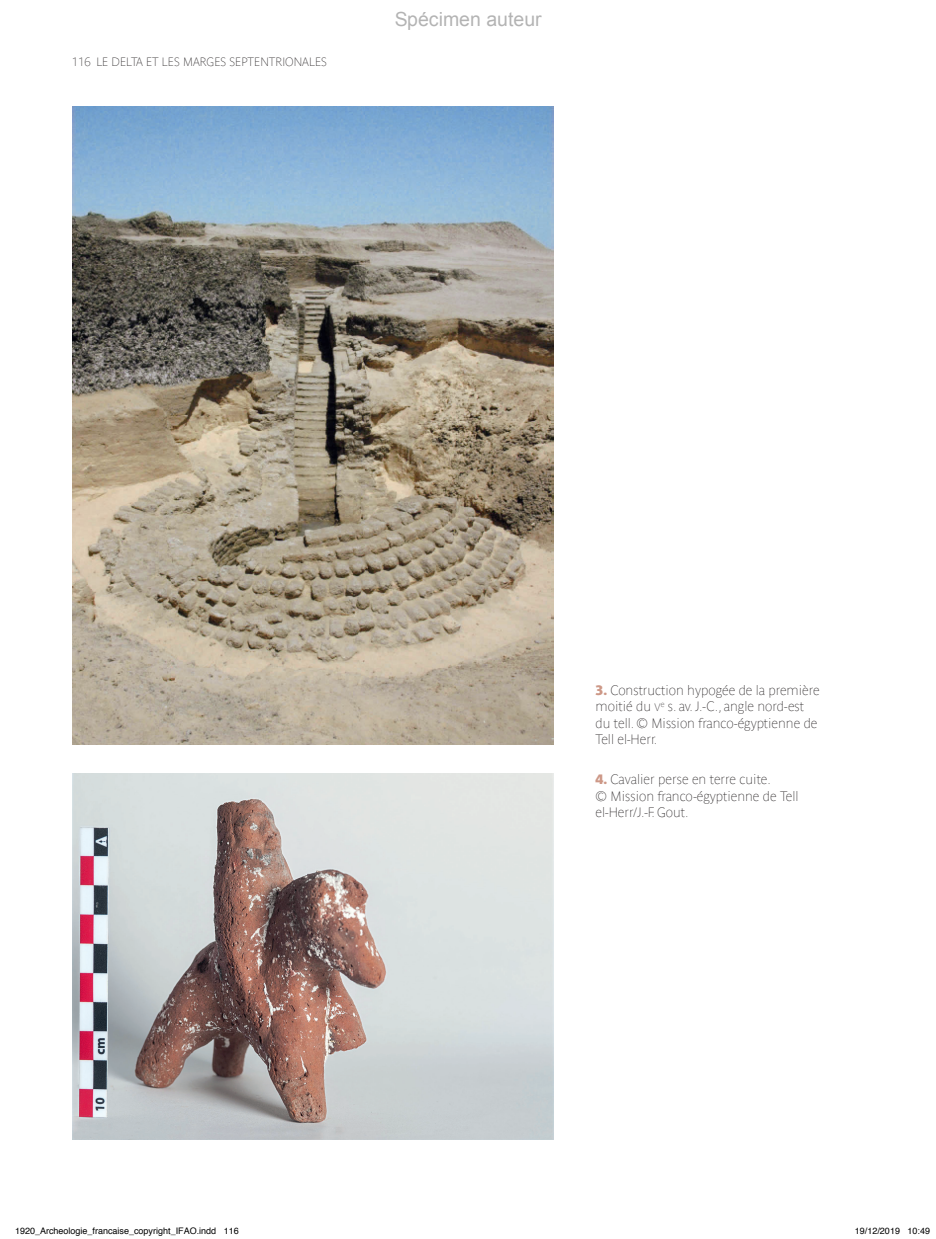
<style>
.page{position:relative;width:936px;height:1239px;background:#fff}
.page>*{position:absolute;margin:0;border:0;box-sizing:border-box;transform-origin:0 0}
.t1{font:19.5px "Arial";color:rgb(0 0 0/.3)}
.t2{font:13.5px/16.5px "Parisine Clair";color:#231f20}
.t3{font:12px "Parisine Clair";color:#231f20}
.t4{font:9px "Helvetica";color:#000}
.s1{font-family:"Parisine Sombre";color:#cd9887}
.s2{font-family:"Parisine Clair Regular SC800";font-size:10.8px}
</style>
<div class="page">
<img style="left:72px;top:106px;width:481px;height:638px">
<img style="left:72px;top:773px;width:481px;height:367px">
<p class="t3" style="left:72px;top:55px;width:256px">116 Le Delta et les marges septentrionales</p>
<h1 class="t1" style="left:394px;top:6px;width:149px">Spécimen auteur</h1>
<p class="t2" style="left:595px;top:682px;width:225px"><span class="s1">3.</span> Construction hypogée de la première moitié du <span class="s2">v</span><sup>e</sup> s. av. J.-C., angle nord-est du tell. © Mission franco-égyptienne de Tell el-Herr.</p>
<p class="t2" style="left:595px;top:771px;width:204px"><span class="s1">4.</span> Cavalier perse en terre cuite.<br>© Mission franco-égyptienne de Tell el-H err/J.-F.Gout.</p>
<p class="t4" style="left:15px;top:1224px;width:225px">1920_Archeologie_francaise_copyright_IFAO.indd 116</p>
<p class="t4" style="left:854px;top:1224px;width:77px">19/12/2019 10:49</p>
</div>
